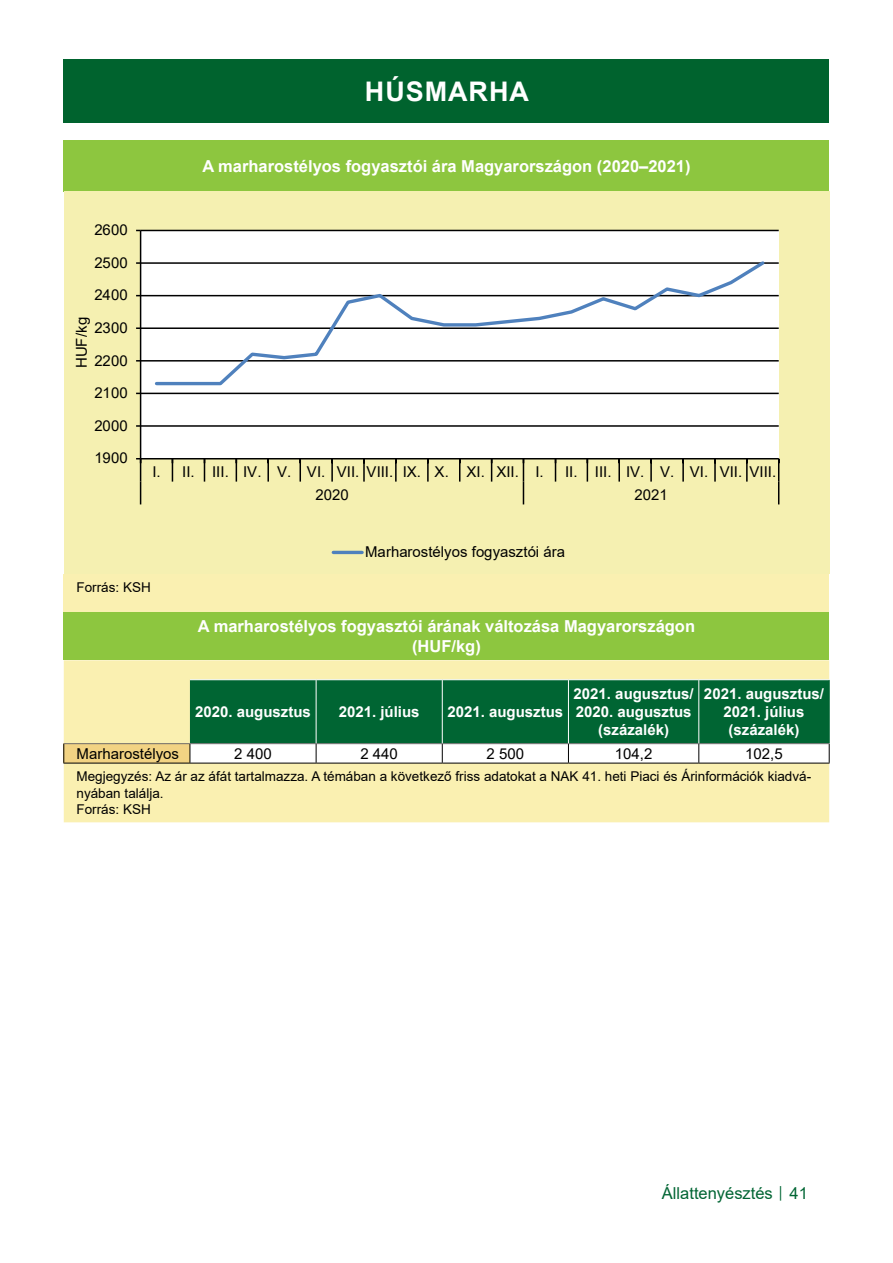
<style>
.page{position:relative;width:893px;height:1263px;background:#fff}
.page>*{position:absolute;margin:0;border:0;box-sizing:border-box;transform-origin:0 0}
.Cím_01_tartalomjegyz{font:700 27px "Arial";letter-spacing:.035em;color:#fff}
.Tablazat_cime{font:700 16.5px/19.8px "Arial";color:#fff;text-align:center}
.t1{font:16.5px "Arial";color:#006533}
.Tablazat_bal_kategor{font:15px "Arial";color:#000}
.Tablazat_fejlece_koz{font:700 15px/18px "Arial";color:#fff;text-align:center}
.Tablazat_kozep_ertek{font:15px "Arial";color:#000}
.Tablazat_forrasa{font:13.5px/16.2px "Arial";color:#000}
.s1{font-size:12px}
</style>
<div class="page">
<div style="left:64px;top:60px;width:765px;height:63px;background:#00632e"></div>
<div style="left:64px;top:611px;width:765px;height:49px;background:#8dc63f"></div>
<div style="left:64px;top:660px;width:765px;height:162px;background:#faf0b1"></div>
<div style="left:64px;top:744px;width:126px;height:19px;background:#f2d383"></div>
<hr style="left:190px;top:679px;width:126px;height:1px;background:#fff">
<hr style="left:316px;top:679px;width:126px;height:1px;background:#fff">
<hr style="left:442px;top:679px;width:126px;height:1px;background:#fff">
<hr style="left:568px;top:679px;width:131px;height:1px;background:#fff">
<hr style="left:699px;top:679px;width:131px;height:1px;background:#fff">
<hr style="left:63px;top:743px;width:127px;height:1px;background:#706f6f">
<svg style="left:63px;top:744px;width:1px;height:19px"></svg>
<svg style="left:190px;top:680px;width:640px;height:83px"></svg>
<hr style="left:63px;top:763px;width:127px;height:1px;background:#000">
<hr style="left:190px;top:763px;width:126px;height:1px;background:#000">
<hr style="left:316px;top:763px;width:126px;height:1px;background:#000">
<hr style="left:442px;top:763px;width:126px;height:1px;background:#000">
<hr style="left:568px;top:763px;width:131px;height:1px;background:#000">
<hr style="left:699px;top:763px;width:131px;height:1px;background:#000">
<div style="left:64px;top:140px;width:765px;height:51px;background:#8dc63f"></div>
<div style="left:64px;top:574px;width:765px;height:37px;background:#faf0b1"></div>
<div style="left:64px;top:191px;width:765px;height:383px;background:#f5f0b1"></div>
<div style="left:141px;top:230px;width:638px;height:229px;background:#fff"></div>
<hr style="left:141px;top:425px;width:638px;height:2px;background:#000">
<hr style="left:141px;top:393px;width:638px;height:1px;background:#000">
<hr style="left:141px;top:360px;width:638px;height:2px;background:#000">
<hr style="left:141px;top:327px;width:638px;height:2px;background:#000">
<hr style="left:141px;top:295px;width:638px;height:1px;background:#000">
<hr style="left:141px;top:262px;width:638px;height:2px;background:#000">
<hr style="left:141px;top:230px;width:638px;height:1px;background:#000">
<hr style="left:140px;top:230px;width:1px;height:229px;background:#000">
<hr style="left:141px;top:458px;width:638px;height:1px;background:#000">
<svg style="left:172px;top:459px;width:1px;height:23px"></svg>
<svg style="left:204px;top:459px;width:1px;height:23px"></svg>
<svg style="left:236px;top:459px;width:1px;height:23px"></svg>
<hr style="left:267px;top:459px;width:2px;height:23px;background:#000">
<hr style="left:299px;top:459px;width:2px;height:23px;background:#000">
<hr style="left:331px;top:459px;width:2px;height:23px;background:#000">
<hr style="left:363px;top:459px;width:2px;height:23px;background:#000">
<hr style="left:395px;top:459px;width:2px;height:23px;background:#000">
<hr style="left:427px;top:459px;width:2px;height:23px;background:#000">
<svg style="left:459px;top:459px;width:1px;height:23px"></svg>
<svg style="left:491px;top:459px;width:1px;height:23px"></svg>
<svg style="left:555px;top:459px;width:1px;height:23px"></svg>
<svg style="left:587px;top:459px;width:1px;height:23px"></svg>
<hr style="left:618px;top:459px;width:2px;height:23px;background:#000">
<hr style="left:650px;top:459px;width:2px;height:23px;background:#000">
<hr style="left:682px;top:459px;width:2px;height:23px;background:#000">
<hr style="left:714px;top:459px;width:2px;height:23px;background:#000">
<hr style="left:746px;top:459px;width:2px;height:23px;background:#000">
<svg style="left:136px;top:458px;width:5px;height:46px"></svg>
<svg style="left:523px;top:459px;width:1px;height:45px"></svg>
<svg style="left:778px;top:459px;width:1px;height:45px"></svg>
<svg style="left:153px;top:261px;width:614px;height:125px"></svg>
<hr style="left:333px;top:551px;width:29px;height:3px;background:#4f81bd">
<p class="Cím_01_tartalomjegyz" style="left:365px;top:73px;width:166px">HÚSMARHA</p>
<p class="Tablazat_bal_kategor" style="left:94px;top:219px;width:35px">2600</p>
<p class="Tablazat_bal_kategor" style="left:94px;top:252px;width:35px">2500</p>
<p class="Tablazat_bal_kategor" style="left:94px;top:285px;width:35px">2400</p>
<p class="Tablazat_bal_kategor" style="left:71px;top:368px;width:52px;rotate:-90deg">HUF/kg</p>
<p class="Tablazat_bal_kategor" style="left:94px;top:317px;width:35px">2300</p>
<p class="Tablazat_bal_kategor" style="left:94px;top:350px;width:35px">2200</p>
<p class="Tablazat_bal_kategor" style="left:94px;top:382px;width:35px">2100</p>
<p class="Tablazat_bal_kategor" style="left:94px;top:415px;width:35px">2000</p>
<p class="Tablazat_bal_kategor" style="left:94px;top:448px;width:35px">1900</p>
<p class="Tablazat_cime" style="left:202px;top:156px;width:490px">A marharostélyos fogyasztói ára Magyarországon (2020–2021)</p>
<p class="Tablazat_bal_kategor" style="left:152px;top:461px;width:393px">I. II. III. IV. V. VI. VII. VIII. IX. X. XI. XII. I.</p>
<p class="Tablazat_bal_kategor" style="left:565px;top:461px;width:212px">II. III. IV. V. VI. VII. VIII.</p>
<p class="Tablazat_bal_kategor" style="left:315px;top:484px;width:35px">2020</p>
<p class="Tablazat_bal_kategor" style="left:634px;top:484px;width:35px">2021</p>
<p class="Tablazat_bal_kategor" style="left:365px;top:541px;width:201px">Marharostélyos fogyasztói ára</p>
<p class="Tablazat_forrasa" style="left:77px;top:579px;width:76px">Forrás: KSH</p>
<p class="Tablazat_cime" style="left:198px;top:616px;width:499px">A marharostélyos fogyasztói árának változása Magyarországon (HUF/kg)</p>
<p class="Tablazat_fejlece_koz" style="left:195px;top:703px;width:117px">2020. augusztus</p>
<p class="Tablazat_fejlece_koz" style="left:339px;top:703px;width:82px">2021. július</p>
<p class="Tablazat_fejlece_koz" style="left:447px;top:703px;width:117px">2021. augusztus</p>
<p class="Tablazat_fejlece_koz" style="left:574px;top:685px;width:122px">2021. augusztus/<br>2020. augusztus (százalék)</p>
<p class="Tablazat_fejlece_koz" style="left:704px;top:685px;width:122px">2021. augusztus/<br>2021. július (százalék)</p>
<p class="Tablazat_bal_kategor" style="left:77px;top:743px;width:104px">Marharostélyos</p>
<p class="Tablazat_kozep_ertek" style="left:234px;top:743px;width:39px">2 400</p>
<p class="Tablazat_kozep_ertek" style="left:360px;top:743px;width:39px">2 440</p>
<p class="Tablazat_kozep_ertek" style="left:487px;top:743px;width:39px">2 500</p>
<p class="Tablazat_kozep_ertek" style="left:615px;top:743px;width:39px">104,2</p>
<p class="Tablazat_kozep_ertek" style="left:745px;top:743px;width:39px">102,5</p>
<p class="Tablazat_forrasa" style="left:77px;top:768px;width:736px">Megjegyzés: Az ár az áfát tartalmazza. A témában a következő friss adatokat a NAK 41. heti Piaci és Árinformációk kiadvá&shy;nyában találja.<br>Forrás: KSH</p>
<p class="t1" style="left:662px;top:1182px;width:147px">Állattenyésztés <span class="s1">│</span> 41</p>
</div>
